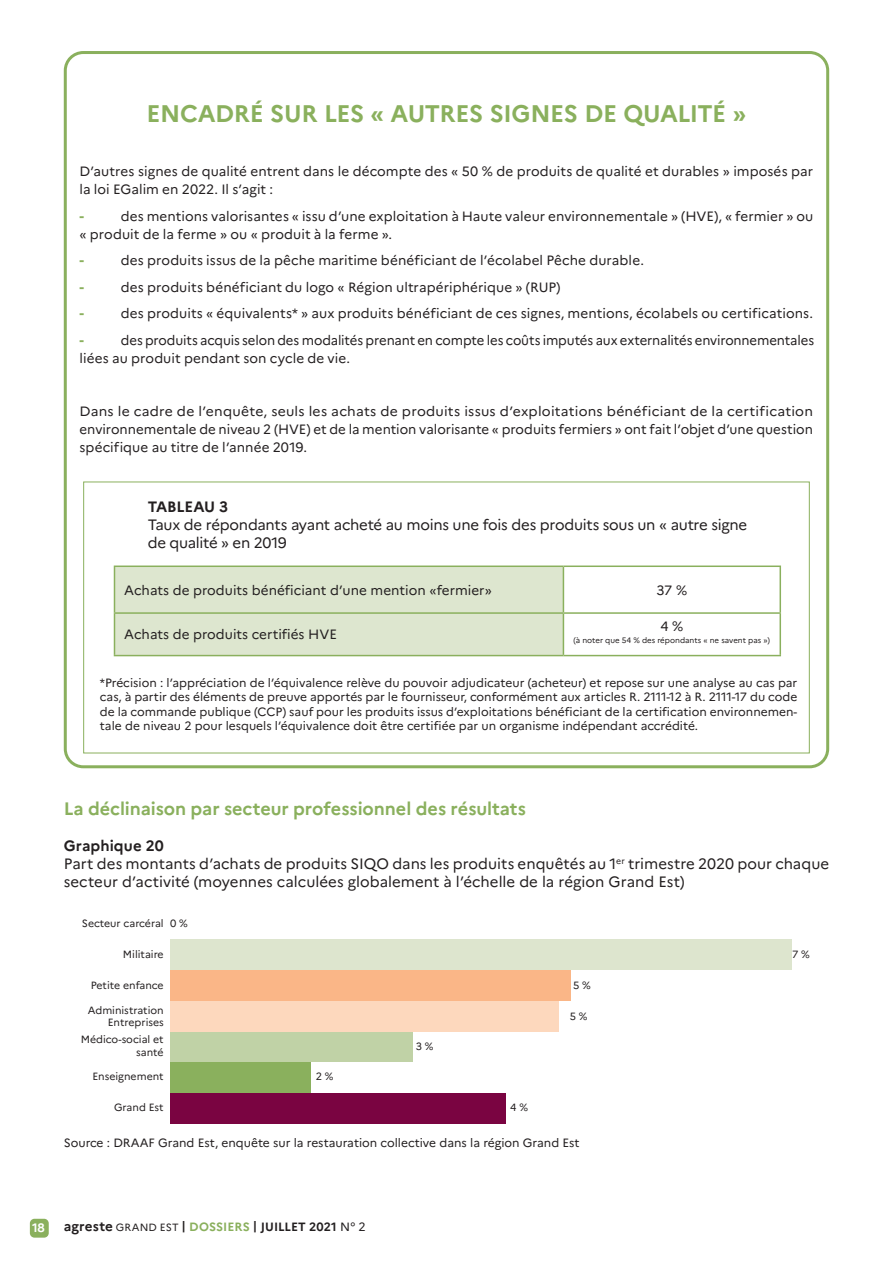
<style>
.page{position:relative;width:893px;height:1263px;background:#fff}
.page>*{position:absolute;margin:0;border:0;box-sizing:border-box;transform-origin:0 0}
.t1{font:700 24px "Marianne";letter-spacing:-.015em;color:#8ab05d}
.t2{font:700 18px "Marianne";letter-spacing:-.005em;color:#8ab05d}
.t3{font:15px/18px "Marianne";letter-spacing:-.005em;color:#231f20}
.t4{font:700 15px "Marianne";letter-spacing:-.01em;color:#231f20}
.t5{font:700 15px "Marianne";color:#8ab05d}
.t6{font:13.5px/18px "Marianne";color:#231f20}
.t7{font:700 12.15px "Marianne";color:#fff}
.t8{font:12px/14.4px "Marianne";color:#231f20;text-align:justify}
.t9{font:700 12px "Marianne";letter-spacing:.005em;color:#231f20}
.t10{font:10.5px/12.6px "Marianne";color:#231f20;text-align:right}
.t11{font:7.8px "Marianne";color:#231f20}
.s1{font-weight:700}
.s2{font-size:13.5px}
.s3{font-weight:400;font-size:10.5px}
.s4{color:#8ab05d}
.s5{font-weight:400}
</style>
<div class="page">
<div style="left:30px;top:1219px;width:19px;height:18px;background:#8ab05d;border-radius:5px"></div>
<div style="left:64px;top:51px;width:765px;height:717px;border:3px solid #8ab05d;border-radius:18px"></div>
<div style="left:115px;top:567px;width:448px;height:88px;background:#dde6cf"></div>
<hr style="left:114px;top:565px;width:449px;height:2px;background:#8ab05d">
<hr style="left:114px;top:567px;width:1px;height:45px;background:#8ab05d">
<hr style="left:563px;top:565px;width:218px;height:2px;background:#8ab05d">
<hr style="left:563px;top:567px;width:1px;height:45px;background:#8ab05d">
<hr style="left:779px;top:567px;width:2px;height:45px;background:#8ab05d">
<hr style="left:114px;top:612px;width:449px;height:2px;background:#8ab05d">
<hr style="left:114px;top:614px;width:1px;height:41px;background:#8ab05d">
<hr style="left:563px;top:612px;width:218px;height:2px;background:#8ab05d">
<hr style="left:563px;top:614px;width:1px;height:41px;background:#8ab05d">
<hr style="left:779px;top:614px;width:2px;height:41px;background:#8ab05d">
<hr style="left:114px;top:655px;width:449px;height:1px;background:#8ab05d">
<hr style="left:563px;top:655px;width:218px;height:1px;background:#8ab05d">
<div style="left:170px;top:1093px;width:335px;height:31px;background:#7a0441"></div>
<div style="left:170px;top:1062px;width:140px;height:31px;background:#8ab05d"></div>
<div style="left:170px;top:1031px;width:242px;height:31px;background:#c0d2a6"></div>
<div style="left:170px;top:1001px;width:388px;height:30px;background:#fdd8bd"></div>
<div style="left:170px;top:970px;width:401px;height:31px;background:#fab687"></div>
<div style="left:170px;top:939px;width:621px;height:31px;background:#dde5ce"></div>
<h1 class="t1" style="left:146px;top:99px;width:601px">ENCADRÉ SUR LES « AUTRES SIGNES DE QUALITÉ »</h1>
<p class="t6" style="left:80px;top:163px;width:735px">D’autres signes de qualité entrent dans le décompte des « 50 % de produits de qualité et durables » imposés par la loi EGalim en 2022. Il s’agit :</p>
<p class="t5" style="left:80px;top:206px;width:6px">-</p>
<p class="t6" style="left:80px;top:207px;width:735px;text-indent:41px">des mentions valorisantes « issu d’une exploitation à Haute valeur environnementale » (HVE), « fermier » ou « produit de la ferme » ou « produit à la ferme ».</p>
<p class="t5" style="left:80px;top:251px;width:6px">-</p>
<p class="t6" style="left:121px;top:252px;width:525px">des produits issus de la pêche maritime bénéficiant de l’écolabel Pêche durable.</p>
<p class="t5" style="left:80px;top:277px;width:6px">-</p>
<p class="t6" style="left:121px;top:278px;width:441px">des produits bénéficiant du logo « Région ultrapériphérique » (RUP)</p>
<p class="t5" style="left:80px;top:304px;width:6px">-</p>
<p class="t6" style="left:121px;top:305px;width:694px">des produits « équivalents* » aux produits bénéficiant de ces signes, mentions, écolabels ou certifications.</p>
<p class="t5" style="left:80px;top:330px;width:6px">-</p>
<p class="t6" style="left:80px;top:331px;width:736px;text-indent:41px">des produits acquis selon des modalités prenant en compte les coûts imputés aux externalités environnementales liées au produit pendant son cycle de vie.</p>
<p class="t6" style="left:80px;top:402px;width:735px;text-align:justify">Dans le cadre de l’enquête, seuls les achats de produits issus d’exploitations bénéficiant de la certification environnementale de niveau 2 (HVE) et de la mention valorisante « produits fermiers » ont fait l’objet d’une question spécifique au titre de l’année 2019.</p>
<p class="t4" style="left:148px;top:498px;width:82px">TABLEAU 3</p>
<p class="t3" style="left:148px;top:516px;width:601px">Taux de répondants ayant acheté au moins une fois des produits sous un « autre signe de qualité » en 2019</p>
<p class="t6" style="left:124px;top:581px;width:369px">Achats de produits bénéficiant d’une mention «fermier»</p>
<p class="t6" style="left:657px;top:581px;width:32px">37 %</p>
<p class="t6" style="left:124px;top:625px;width:214px">Achats de produits certifiés HVE</p>
<p class="t6" style="left:660px;top:617px;width:24px">4 %</p>
<p class="t11" style="left:574px;top:635px;width:198px">(à noter que 54 % des répondants « ne savent pas »)</p>
<p class="t8" style="left:100px;top:675px;width:699px">*Précision : l’appréciation de l’équivalence relève du pouvoir adjudicateur (acheteur) et repose sur une analyse au cas par cas, à partir des éléments de preuve apportés par le fournisseur, conformément aux articles R. 2111-12 à R. 2111-17 du code de la commande publique (CCP) sauf pour les produits issus d’exploitations bénéficiant de la certification environnemen&shy;tale de niveau 2 pour lesquels l’équivalence doit être certifiée par un organisme indépendant accrédité.</p>
<h2 class="t2" style="left:64px;top:797px;width:464px">La déclinaison par secteur professionnel des résultats</h2>
<p class="t3" style="left:64px;top:837px;width:767px"><span class="s1">Graphique 20<br></span>Part des montants d’achats de produits SIQO dans les produits enquêtés au 1<sup>er</sup> trimestre 2020 pour chaque secteur d’activité (moyennes calculées globalement à l’échelle de la région Grand Est)</p>
<p class="t10" style="left:82px;top:917px;width:83px">Secteur carcéral</p>
<p class="t10" style="left:123px;top:948px;width:42px">Militaire</p>
<p class="t10" style="left:91px;top:979px;width:74px">Petite enfance</p>
<p class="t10" style="left:88px;top:1003px;width:77px">Administration<br>Entreprises</p>
<p class="t10" style="left:81px;top:1033px;width:84px">Médico-social et santé</p>
<p class="t10" style="left:92px;top:1070px;width:73px">Enseignement</p>
<p class="t10" style="left:114px;top:1101px;width:51px">Grand Est</p>
<p class="t10" style="left:170px;top:917px;width:19px">0 %</p>
<p class="t10" style="left:316px;top:1070px;width:19px">2 %</p>
<p class="t10" style="left:416px;top:1039px;width:19px">3 %</p>
<p class="t10" style="left:510px;top:1101px;width:19px">4 %</p>
<p class="t10" style="left:573px;top:979px;width:19px">5 %</p>
<p class="t10" style="left:570px;top:1010px;width:19px">5 %</p>
<p class="t8" style="left:64px;top:1135px;width:517px">Source : DRAAF Grand Est, enquête sur la restauration collective dans la région Grand Est</p>
<p class="t7" style="left:32px;top:1220px;width:14px">18</p>
<p class="t9" style="left:64px;top:1220px;width:303px"><span class="s2">agreste</span> <span class="s3">GRAND EST</span> | <span class="s4">DOSSIERS</span> | JUILLET 2021 <span class="s5">N° 2</span></p>
<p class="t10" style="left:792px;top:948px;width:19px">7 %</p>
</div>
